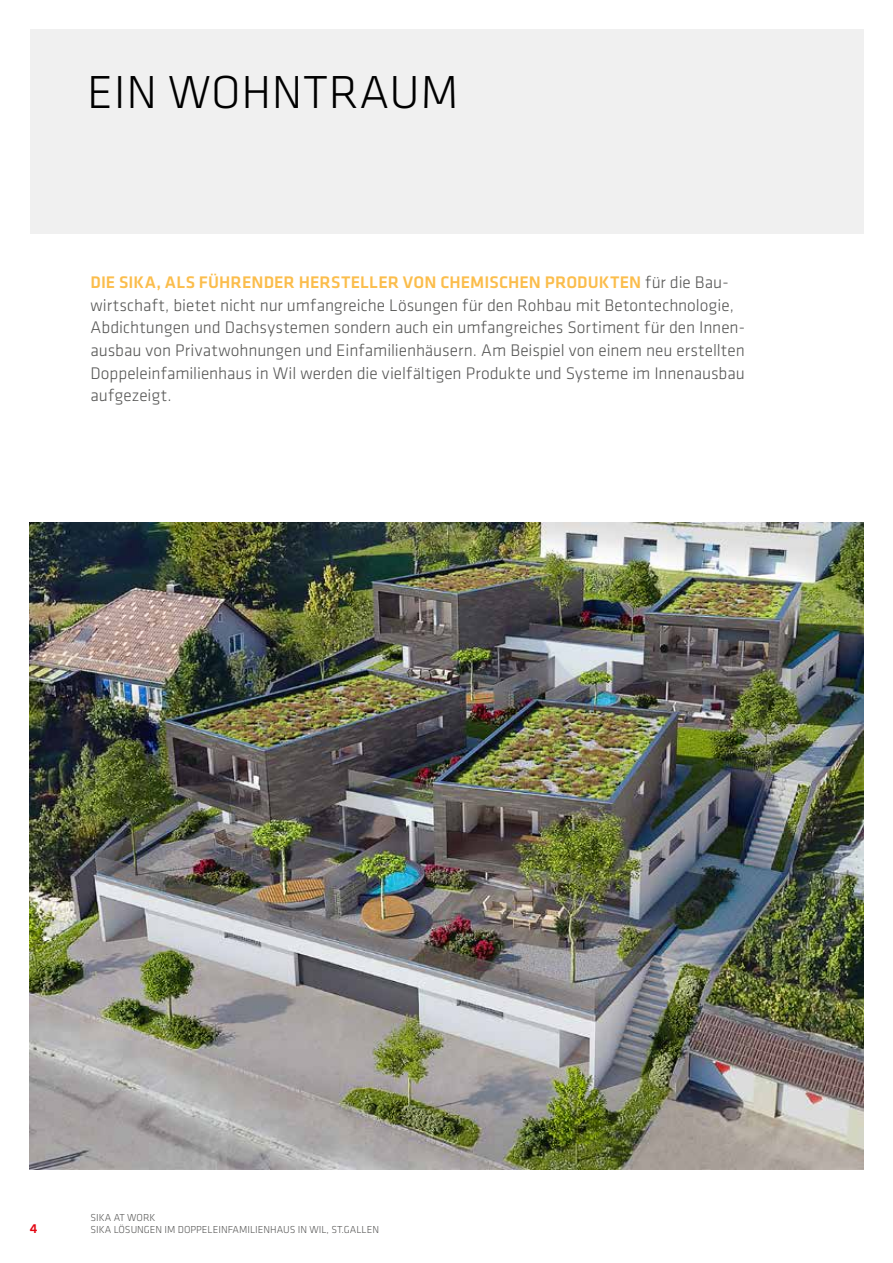
<style>
.page{position:relative;width:893px;height:1263px;background:#fff}
.page>*{position:absolute;margin:0;border:0;box-sizing:border-box;transform-origin:0 0}
.t1{font:300 48px "Klavika";letter-spacing:.015em;color:#000}
.t2{font:300 17.4px/22.6px "Klavika";color:#575756}
.t3{font:500 13.5px "Klavika";color:#e30613}
.t4{font:300 10.5px/12.6px "Klavika";color:#575756}
.s1{font-weight:500;color:#fbbd4c}
</style>
<div class="page">
<div style="left:30px;top:30px;width:833px;height:204px;background:#ededed"></div>
<img style="left:30px;top:522px;width:833px;height:647px">
<h1 class="t1" style="left:87px;top:63px;width:373px">EIN WOHNTRAUM</h1>
<p class="t2" style="left:91px;top:271px;width:656px"><span class="s1">DIE SIKA, ALS FÜHRENDER HERSTELLER VON CHEMISCHEN PRODUKTEN</span> für die Bau&shy;wirtschaft, bietet nicht nur umfangreiche Lösungen für den Rohbau mit Betontechnologie, Abdichtungen und Dachsystemen sondern auch ein umfangreiches Sortiment für den Innen&shy;ausbau von Privatwohnungen und Einfamilienhäusern. Am Beispiel von einem neu erstellten Doppeleinfamilienhaus in Wil werden die vielfältigen Produkte und Systeme im Innenausbau aufgezeigt.</p>
<p class="t3" style="left:30px;top:1219px;width:9px">4</p>
<p class="t4" style="left:91px;top:1211px;width:290px">SIKA AT WORK<br>SIKA LÖSUNGEN IM DOPPELEINFAMILIENHAUS IN WIL, ST.GALLEN</p>
</div>
